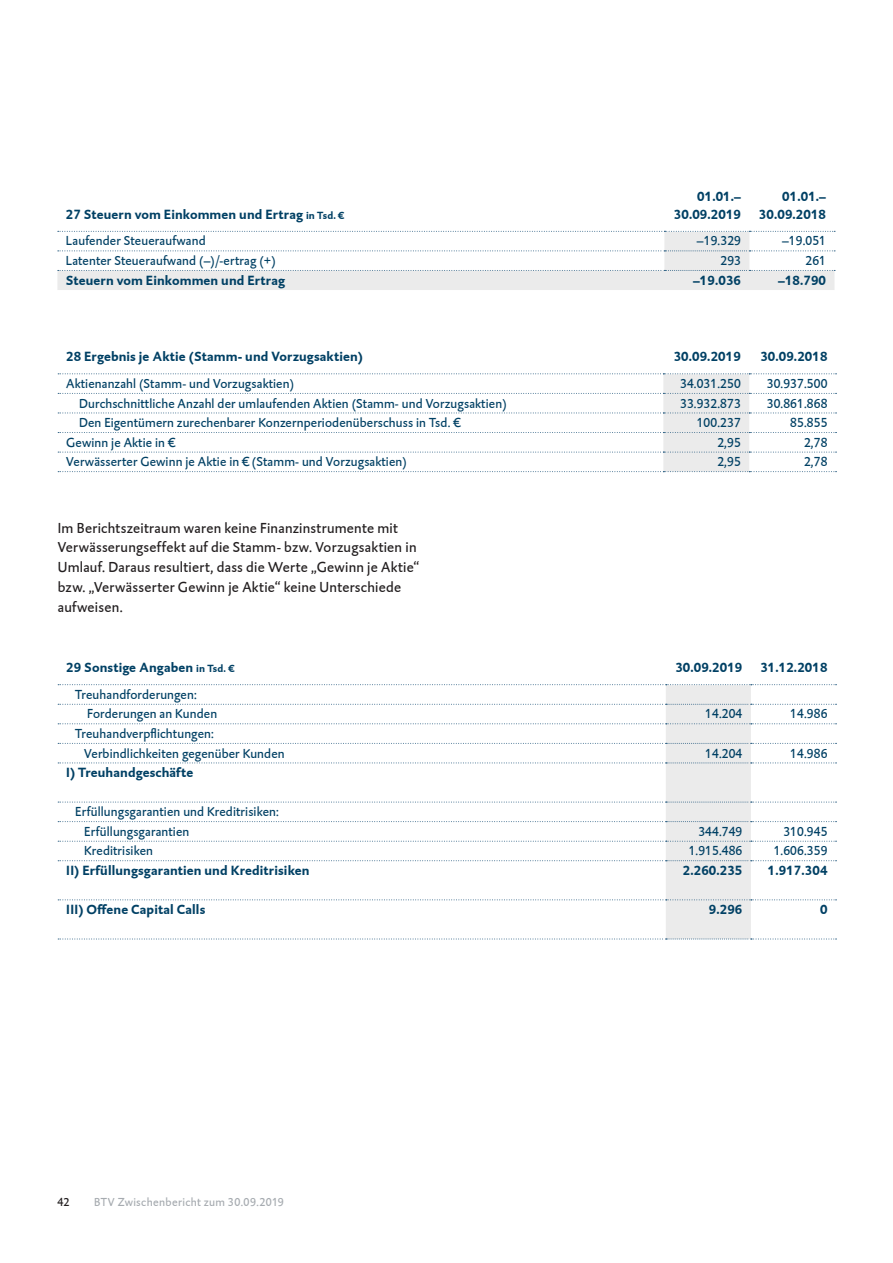
<style>
.page{position:relative;width:893px;height:1263px;background:#fff}
.page>*{position:absolute;margin:0;border:0;box-sizing:border-box;transform-origin:0 0}
.t1{font:15px/19.8px "DTL Caspari T";letter-spacing:.015em;color:#231f20}
.t2{font:13.5px/19.5px "DTL Caspari T";letter-spacing:.01em;color:#004064}
.t3{font:700 13.5px/18px "DTL Caspari T";letter-spacing:.01em;color:#004064;text-align:right}
.t4{font:12px "DTL Caspari T";letter-spacing:.03em;color:#a6abb0}
.t5{font:12px "DTL Caspari T";color:#231f20}
.s1{font-size:10.5px}
</style>
<div class="page">
<svg style="left:58px;top:373px;width:778px;height:99px"></svg>
<svg style="left:57px;top:231px;width:777px;height:59px"></svg>
<svg style="left:58px;top:250px;width:777px;height:2px"></svg>
<svg style="left:58px;top:231px;width:777px;height:1px"></svg>
<svg style="left:58px;top:270px;width:777px;height:1px"></svg>
<svg style="left:58px;top:684px;width:778px;height:256px"></svg>
<p class="t3" style="left:66px;top:205px;width:280px">27 Steuern vom Einkommen und Ertrag <span class="s1">in Tsd. €</span></p>
<p class="t3" style="left:674px;top:187px;width:69px">01.01.–<br>30.09.2019</p>
<p class="t3" style="left:759px;top:187px;width:69px">01.01.–<br>30.09.2018</p>
<p class="t2" style="left:66px;top:231px;width:141px">Laufender Steueraufwand</p>
<p class="t2" style="left:697px;top:231px;width:45px">–19.329</p>
<p class="t2" style="left:782px;top:231px;width:45px">–19.051</p>
<p class="t2" style="left:66px;top:251px;width:211px">Latenter Steueraufwand (–)/-ertrag (+)</p>
<p class="t2" style="left:720px;top:251px;width:22px">293</p>
<p class="t2" style="left:805px;top:251px;width:22px">261</p>
<p class="t3" style="left:66px;top:271px;width:221px">Steuern vom Einkommen und Ertrag</p>
<p class="t3" style="left:693px;top:271px;width:49px">–19.036</p>
<p class="t3" style="left:778px;top:271px;width:49px">–18.790</p>
<p class="t3" style="left:66px;top:347px;width:298px">28 Ergebnis je Aktie (Stamm- und Vorzugsaktien)</p>
<p class="t3" style="left:674px;top:347px;width:69px">30.09.2019</p>
<p class="t3" style="left:760px;top:347px;width:69px">30.09.2018</p>
<p class="t2" style="left:66px;top:374px;width:229px">Aktienanzahl (Stamm- und Vorzugsaktien)</p>
<p class="t2" style="left:680px;top:374px;width:62px">34.031.250</p>
<p class="t2" style="left:767px;top:374px;width:62px">30.937.500</p>
<p class="t2" style="left:79px;top:393px;width:429px">Durchschnittliche Anzahl der umlaufenden Aktien (Stamm- und Vorzugsaktien)</p>
<p class="t2" style="left:680px;top:393px;width:62px">33.932.873</p>
<p class="t2" style="left:767px;top:393px;width:62px">30.861.868</p>
<p class="t2" style="left:79px;top:413px;width:383px">Den Eigentümern zurechenbarer Konzernperiodenüberschuss in Tsd. €</p>
<p class="t2" style="left:697px;top:413px;width:45px">100.237</p>
<p class="t2" style="left:790px;top:413px;width:39px">85.855</p>
<p class="t2" style="left:66px;top:432px;width:110px">Gewinn je Aktie in €</p>
<p class="t2" style="left:717px;top:432px;width:25px">2,95</p>
<p class="t2" style="left:804px;top:432px;width:25px">2,78</p>
<p class="t2" style="left:66px;top:452px;width:342px">Verwässerter Gewinn je Aktie in € (Stamm- und Vorzugsaktien)</p>
<p class="t2" style="left:717px;top:452px;width:25px">2,95</p>
<p class="t2" style="left:804px;top:452px;width:25px">2,78</p>
<p class="t1" style="left:58px;top:518px;width:363px">Im Berichtszeitraum waren keine Finanzinstrumente mit Verwässerungseffekt auf die Stamm- bzw. Vorzugsaktien in Umlauf. Daraus resultiert, dass die Werte „Gewinn je Aktie“ bzw. „Verwässerter Gewinn je Aktie“ keine Unterschiede aufweisen.</p>
<p class="t3" style="left:66px;top:658px;width:169px">29 Sonstige Angaben <span class="s1">in Tsd. €</span></p>
<p class="t3" style="left:675px;top:658px;width:69px">30.09.2019</p>
<p class="t3" style="left:760px;top:658px;width:69px">31.12.2018</p>
<p class="t2" style="left:87px;top:684px;width:132px;text-indent:-12px">Treuhandforderungen:<br>Forderungen an Kunden</p>
<p class="t2" style="left:705px;top:704px;width:39px">14.204</p>
<p class="t2" style="left:790px;top:704px;width:39px">14.986</p>
<p class="t2" style="left:84px;top:724px;width:202px;text-indent:-9px">Treuhandverpflichtungen:<br>Verbindlichkeiten gegenüber Kunden</p>
<p class="t3" style="left:66px;top:763px;width:128px">I) Treuhandgeschäfte</p>
<p class="t2" style="left:84px;top:802px;width:196px;text-indent:-9px">Erfüllungsgarantien und Kreditrisiken:<br>Erfüllungsgarantien</p>
<p class="t2" style="left:705px;top:743px;width:39px">14.204</p>
<p class="t2" style="left:790px;top:743px;width:39px">14.986</p>
<p class="t2" style="left:698px;top:821px;width:45px">344.749</p>
<p class="t2" style="left:783px;top:821px;width:45px">310.945</p>
<p class="t2" style="left:84px;top:841px;width:70px">Kreditrisiken</p>
<p class="t2" style="left:689px;top:841px;width:55px">1.915.486</p>
<p class="t2" style="left:774px;top:841px;width:55px">1.606.359</p>
<p class="t3" style="left:66px;top:861px;width:245px">II) Erfüllungsgarantien und Kreditrisiken</p>
<p class="t3" style="left:683px;top:861px;width:61px">2.260.235</p>
<p class="t3" style="left:768px;top:861px;width:61px">1.917.304</p>
<p class="t3" style="left:66px;top:900px;width:141px">III) Offene Capital Calls</p>
<p class="t3" style="left:709px;top:900px;width:35px">9.296</p>
<p class="t3" style="left:820px;top:900px;width:9px">0</p>
<p class="t5" style="left:57px;top:1194px;width:14px">42</p>
<p class="t4" style="left:94px;top:1194px;width:191px">BTV Zwischenbericht zum 30.09.2019</p>
</div>
